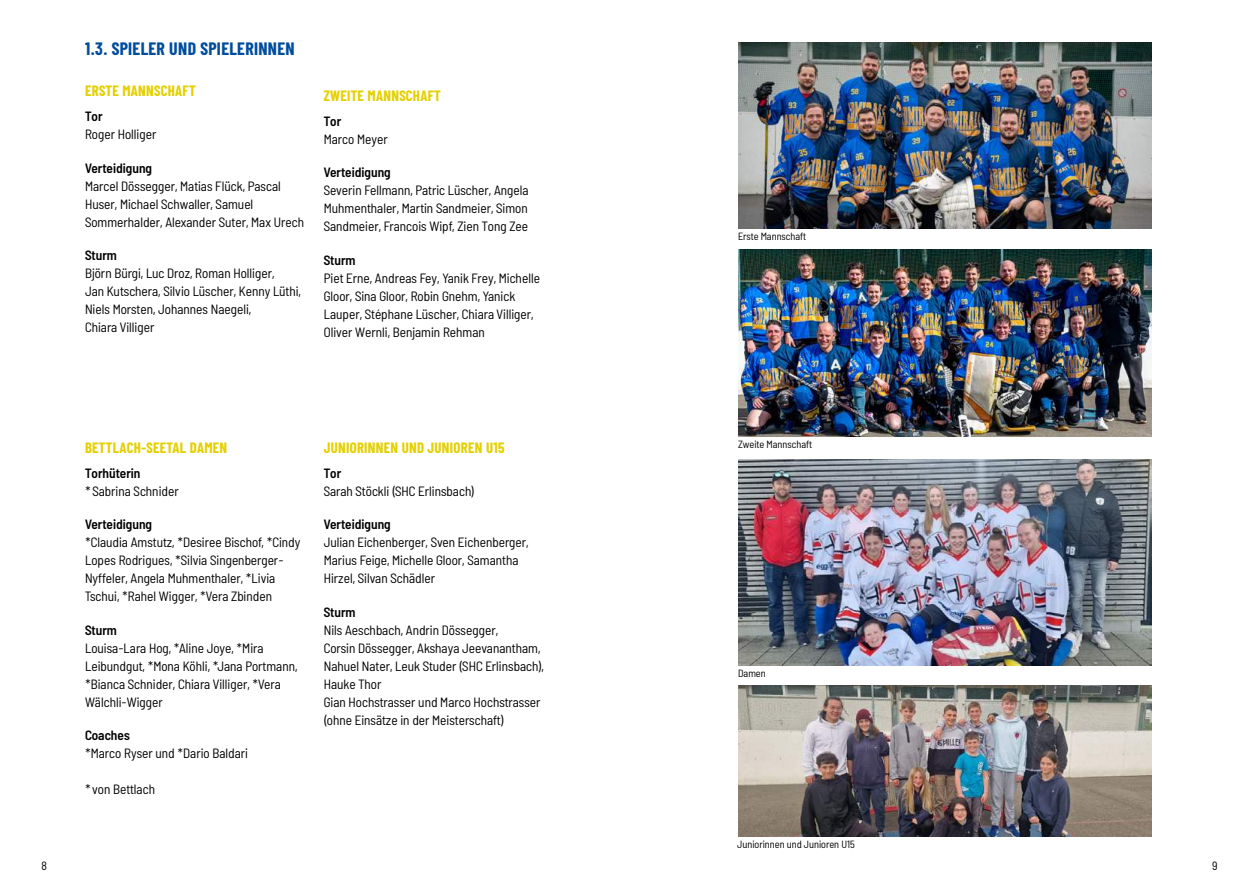
<style>
.page{position:relative;width:1259px;height:893px;background:#fff}
.page>*{position:absolute;margin:0;border:0;box-sizing:border-box;transform-origin:0 0}
.t1{font:700 18px "Barlow Condensed";letter-spacing:.02em;color:#004d9d}
.t2{font:700 15px "Barlow Condensed";letter-spacing:.02em;color:#e4d000}
.t3{font:semi-condensed 13.5px/18px "Barlow";color:#000}
.t4{font:600 semi-condensed 13.5px "Barlow";color:#000}
.t5{font:semi-condensed 12px "Barlow";color:#000}
.t6{font:semi-condensed 10.5px "Barlow";color:#000}
</style>
<div class="page">
<img style="left:738px;top:43px;width:413px;height:186px">
<img style="left:738px;top:459px;width:413px;height:207px">
<img style="left:738px;top:685px;width:413px;height:151px">
<img style="left:738px;top:250px;width:413px;height:186px">
<h1 class="t1" style="left:85px;top:39px;width:211px">1.3. SPIELER UND SPIELERINNEN</h1>
<p class="t2" style="left:85px;top:83px;width:112px">ERSTE MANNSCHAFT</p>
<p class="t4" style="left:85px;top:111px;width:19px">Tor</p>
<p class="t3" style="left:85px;top:126px;width:73px">Roger Holliger</p>
<p class="t4" style="left:85px;top:163px;width:69px">Verteidigung</p>
<p class="t3" style="left:85px;top:177px;width:220px">Marcel Dössegger, Matias Flück, Pascal<br>Huser, Michael Schwaller, Samuel<br>Sommerhalder, Alexander Suter, Max Urech</p>
<p class="t4" style="left:85px;top:250px;width:33px">Sturm</p>
<p class="t3" style="left:85px;top:265px;width:217px">Björn Bürgi, Luc Droz, Roman Holliger,<br>Jan Kutschera, Silvio Lüscher, Kenny Lüthi, Niels Morsten, Johannes Naegeli,<br>Chiara Villiger</p>
<p class="t2" style="left:324px;top:87px;width:119px">ZWEITE MANNSCHAFT</p>
<p class="t4" style="left:324px;top:115px;width:19px">Tor</p>
<p class="t3" style="left:324px;top:130px;width:66px">Marco Meyer</p>
<p class="t4" style="left:324px;top:167px;width:69px">Verteidigung</p>
<p class="t3" style="left:324px;top:181px;width:206px;text-align:justify">Severin Fellmann, Patric Lüscher, Angela Muhmenthaler, Martin Sandmeier, Simon Sandmeier, Francois Wipf, Zien Tong Zee</p>
<p class="t4" style="left:324px;top:254px;width:33px">Sturm</p>
<p class="t3" style="left:324px;top:269px;width:218px">Piet Erne, Andreas Fey, Yanik Frey, Michelle Gloor, Sina Gloor, Robin Gnehm, Yanick Lauper, Stéphane Lüscher, Chiara Villiger, Oliver Wernli, Benjamin Rehman</p>
<p class="t5" style="left:41px;top:859px;width:7px">8</p>
<p class="t2" style="left:85px;top:439px;width:144px">BETTLACH-SEETAL DAMEN</p>
<p class="t4" style="left:85px;top:468px;width:57px">Torhüterin</p>
<p class="t3" style="left:85px;top:482px;width:95px">* Sabrina Schnider</p>
<p class="t4" style="left:85px;top:519px;width:69px">Verteidigung</p>
<p class="t3" style="left:85px;top:534px;width:217px">*Claudia Amstutz, *Desiree Bischof, *Cindy Lopes Rodrigues, *Silvia Singenberger-Nyffeler, Angela Muhmenthaler, *Livia Tschui, *Rahel Wigger, *Vera Zbinden</p>
<p class="t4" style="left:85px;top:625px;width:33px">Sturm</p>
<p class="t3" style="left:85px;top:639px;width:214px">Louisa-Lara Hog, *Aline Joye, *Mira Leibundgut, *Mona Köhli, *Jana Portmann, *Bianca Schnider, Chiara Villiger, *Vera Wälchli-Wigger</p>
<p class="t4" style="left:85px;top:730px;width:46px">Coaches</p>
<p class="t3" style="left:85px;top:745px;width:164px">*Marco Ryser und *Dario Baldari</p>
<p class="t3" style="left:85px;top:781px;width:71px">* von Bettlach</p>
<p class="t2" style="left:324px;top:439px;width:182px">JUNIORINNEN UND JUNIOREN U15</p>
<p class="t4" style="left:324px;top:468px;width:19px">Tor</p>
<p class="t3" style="left:324px;top:482px;width:152px">Sarah Stöckli (SHC Erlinsbach)</p>
<p class="t4" style="left:324px;top:519px;width:69px">Verteidigung</p>
<p class="t3" style="left:324px;top:534px;width:206px">Julian Eichenberger, Sven Eichenberger,<br>Marius Feige, Michelle Gloor, Samantha<br>Hirzel, Silvan Schädler</p>
<p class="t4" style="left:324px;top:607px;width:33px">Sturm</p>
<p class="t3" style="left:324px;top:621px;width:222px">Nils Aeschbach, Andrin Dössegger,<br>Corsin Dössegger, Akshaya Jeevanantham, Nahuel Nater, Leuk Studer (SHC Erlinsbach), Hauke Thor<br>Gian Hochstrasser und Marco Hochstrasser (ohne Einsätze in der Meisterschaft)</p>
<p class="t6" style="left:738px;top:231px;width:70px">Erste Mannschaft</p>
<p class="t6" style="left:738px;top:438px;width:75px">Zweite Mannschaft</p>
<p class="t6" style="left:738px;top:668px;width:29px">Damen</p>
<p class="t6" style="left:737px;top:838px;width:119px">Juniorinnen und Junioren U15</p>
<p class="t5" style="left:1212px;top:859px;width:7px">9</p>
</div>
